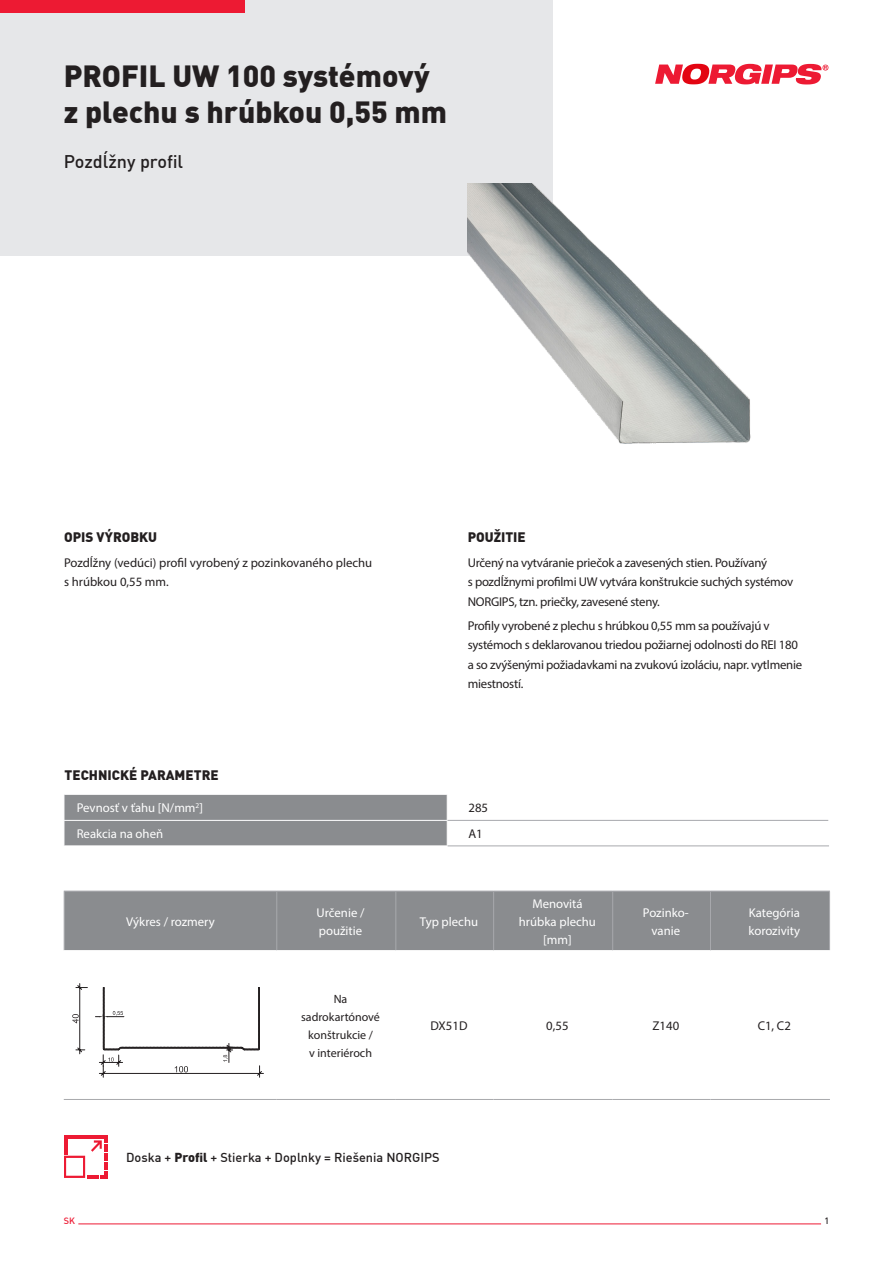
<style>
.page{position:relative;width:893px;height:1263px;background:#fff}
.page>*{position:absolute;margin:0;border:0;box-sizing:border-box;transform-origin:0 0}
.t1{font:900 30px/36px "DIN Offc Pro";color:#231f20}
.t2{font:500 18px "DIN Offc Pro";color:#231f20}
.header_2{font:900 13.5px "DIN Offc Pro";color:#231f20}
.txt{font:12.75px/19.5px "Myriad Pro";letter-spacing:-.02em;color:#231f20}
.t3{font:12.75px/18px "Myriad Pro";color:#fff}
.txt_bullet{font:12.75px/19.5px "Myriad Pro";color:#231f20}
.t4{font:500 12.75px "DIN Offc Pro";color:#231f20}
.t5{font:12px/18px "Myriad Pro";color:#231f20;text-align:center}
.t6{font:500 9px "DIN Offc Pro";color:#ed1a33}
.t7{font:500 9px "DIN Offc Pro";color:#231f20}
.s1{font-weight:900}
</style>
<div class="page">
<div style="left:0;top:0;width:553px;height:255px;background:#e6e7e9"></div>
<div style="left:0;top:0;width:244px;height:13px;background:#ed1a33"></div>
<svg style="left:655px;top:64px;width:173px;height:20px"></svg>
<hr style="left:78px;top:1223px;width:743px;height:1px;background:#ed1a33">
<svg style="left:64px;top:1135px;width:43px;height:44px"></svg>
<div style="left:64px;top:795px;width:384px;height:50px;background:#8a8c8f"></div>
<hr style="left:448px;top:820px;width:380px;height:1px;background:#a8a9ad">
<hr style="left:448px;top:845px;width:381px;height:1px;background:#a8a9ad">
<div style="left:65px;top:892px;width:764px;height:58px;background:#8a8c8f"></div>
<hr style="left:64px;top:891px;width:213px;height:1px;background:#a8a9ad">
<hr style="left:64px;top:891px;width:1px;height:59px;background:#a8a9ad">
<hr style="left:277px;top:891px;width:119px;height:1px;background:#a8a9ad">
<hr style="left:276px;top:891px;width:1px;height:59px;background:#a8a9ad">
<hr style="left:396px;top:891px;width:98px;height:1px;background:#a8a9ad">
<hr style="left:395px;top:891px;width:1px;height:59px;background:#a8a9ad">
<hr style="left:494px;top:891px;width:119px;height:1px;background:#a8a9ad">
<hr style="left:493px;top:891px;width:1px;height:59px;background:#a8a9ad">
<hr style="left:613px;top:891px;width:97px;height:1px;background:#a8a9ad">
<hr style="left:612px;top:891px;width:1px;height:59px;background:#a8a9ad">
<hr style="left:710px;top:891px;width:120px;height:1px;background:#a8a9ad">
<hr style="left:710px;top:891px;width:1px;height:59px;background:#a8a9ad">
<hr style="left:829px;top:891px;width:1px;height:59px;background:#a8a9ad">
<hr style="left:64px;top:1099px;width:213px;height:1px;background:#a8a9ad">
<hr style="left:277px;top:1099px;width:119px;height:1px;background:#a8a9ad">
<hr style="left:396px;top:1099px;width:98px;height:1px;background:#a8a9ad">
<hr style="left:494px;top:1099px;width:119px;height:1px;background:#a8a9ad">
<hr style="left:613px;top:1099px;width:97px;height:1px;background:#a8a9ad">
<hr style="left:710px;top:1099px;width:120px;height:1px;background:#a8a9ad">
<svg style="left:72px;top:983px;width:16px;height:71px"></svg>
<svg style="left:95px;top:987px;width:169px;height:90px"></svg>
<img style="left:468px;top:183px;width:283px;height:261px">
<p class="t1" style="left:64px;top:56px;width:385px">PROFIL UW 100 systémový z plechu s hrúbkou 0,55 mm</p>
<p class="t2" style="left:64px;top:147px;width:121px">Pozdĺžny profil</p>
<p class="header_2" style="left:64px;top:527px;width:94px">OPIS VÝROBKU</p>
<p class="header_2" style="left:468px;top:527px;width:60px">POUŽITIE</p>
<p class="txt_bullet" style="left:64px;top:553px;width:310px">Pozdĺžny (vedúci) profil vyrobený z pozinkovaného plechu s hrúbkou 0,55 mm.</p>
<p class="header_2" style="left:65px;top:764px;width:156px">TECHNICKÉ PARAMETRE</p>
<p class="txt" style="left:468px;top:553px;width:327px">Určený na vytváranie priečok a zavesených stien. Používaný<br>s pozdĺžnymi profilmi UW vytvára konštrukcie suchých systémov<br>NORGIPS, tzn. priečky, zavesené steny.</p>
<p class="txt" style="left:468px;top:615px;width:336px">Profily vyrobené z plechu s hrúbkou 0,55 mm sa používajú v systémoch s deklarovanou triedou požiarnej odolnosti do REI 180 a so zvýšenými požiadavkami na zvukovú izoláciu, napr. vytlmenie miestností.</p>
<p class="t3" style="left:77px;top:799px;width:128px">Pevnosť v ťahu [N/mm<sup>2</sup>]</p>
<p class="txt" style="left:468px;top:798px;width:21px">285</p>
<p class="t3" style="left:77px;top:824px;width:88px">Reakcia na oheň</p>
<p class="txt" style="left:468px;top:824px;width:16px">A1</p>
<p class="t3" style="left:126px;top:912px;width:90px">Výkres / rozmery</p>
<p class="t3" style="left:317px;top:903px;width:49px">Určenie / použitie</p>
<p class="t3" style="left:420px;top:912px;width:60px">Typ plechu</p>
<p class="t3" style="left:519px;top:894px;width:79px;text-align:center">Menovitá hrúbka plechu [mm]</p>
<p class="t3" style="left:643px;top:903px;width:47px;text-align:center">Pozinko&shy;vanie</p>
<p class="t3" style="left:748px;top:903px;width:53px">Kategória korozivity</p>
<p class="t5" style="left:301px;top:989px;width:80px">Na sadrokartónové konštrukcie /<br>v interiéroch</p>
<p class="txt" style="left:430px;top:1016px;width:39px">DX51D</p>
<p class="txt" style="left:546px;top:1016px;width:24px">0,55</p>
<p class="txt" style="left:652px;top:1016px;width:28px">Z140</p>
<p class="txt" style="left:758px;top:1016px;width:35px">C1, C2</p>
<p class="t4" style="left:126px;top:1147px;width:315px">Doska + <span class="s1">Profil</span> + Stierka + Doplnky = Riešenia NORGIPS</p>
<p class="t6" style="left:64px;top:1214px;width:13px">SK</p>
<p class="t7" style="left:824px;top:1214px;width:6px">1</p>
</div>
